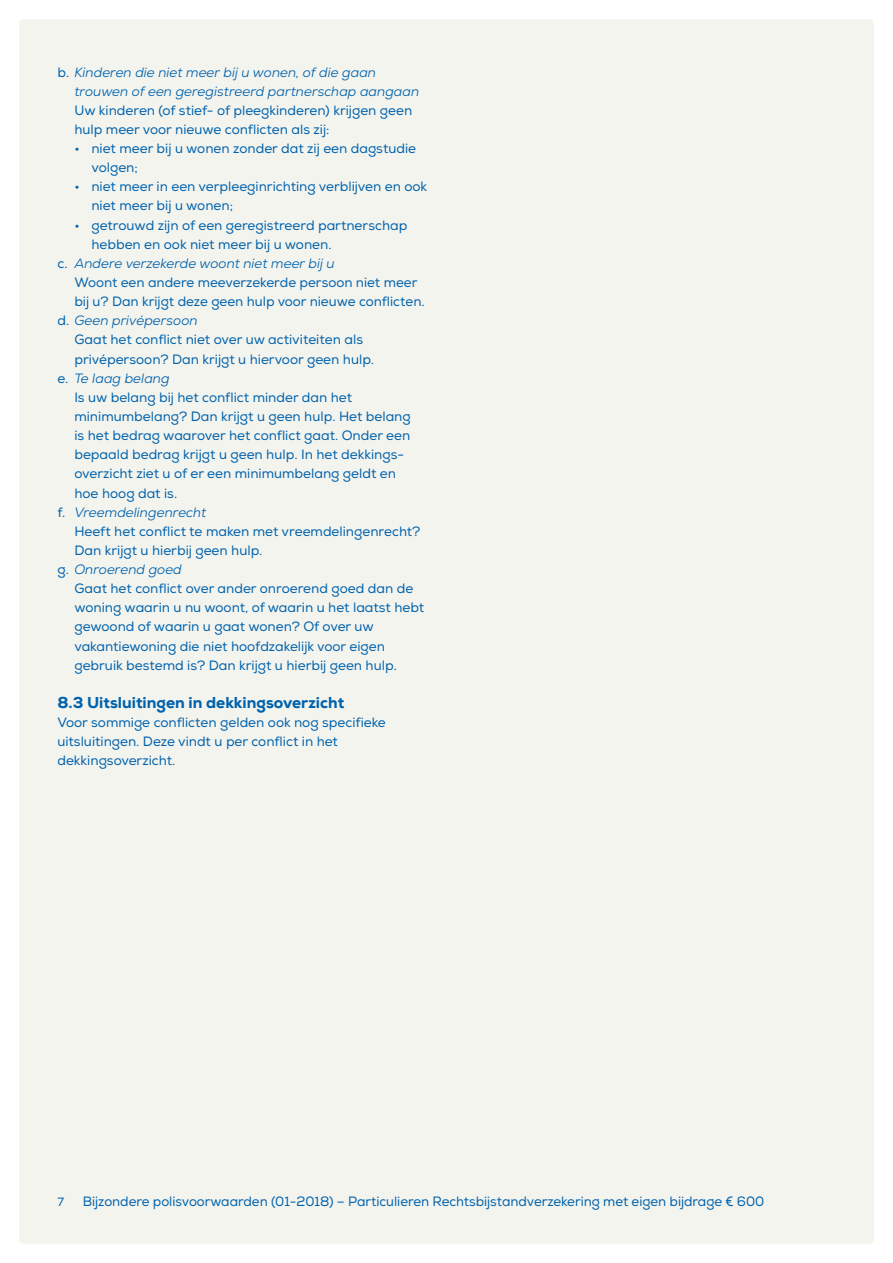
<style>
.page{position:relative;width:893px;height:1263px;background:#fff}
.page>*{position:absolute;margin:0;border:0;box-sizing:border-box;transform-origin:0 0}
.t1{font:800 15.75px "Nexa";color:#0062ac}
.t2{font:13.5px/19.2px "Nexa";color:#0062ac}
.t3{font:italic 13.5px/19.2px "Nexa";color:#0062ac}
.t4{font:12px "Nexa";color:#0062ac}
.s1{font-style:normal}
</style>
<div class="page">
<div style="left:19px;top:19px;width:855px;height:1225px;background:#f4f4ef;border-radius:4px"></div>
<p class="t3" style="left:74px;top:62px;width:346px;text-indent:-17px"><span class="s1">b.</span> Kinderen die niet meer bij u wonen, of die gaan trouwen of een geregistreerd partnerschap aangaan</p>
<p class="t2" style="left:74px;top:101px;width:339px">Uw kinderen (of stief- of pleegkinderen) krijgen geen hulp meer voor nieuwe conflicten als zij:</p>
<p class="t2" style="left:91px;top:139px;width:326px;text-indent:-17px">• niet meer bij u wonen zonder dat zij een dagstudie volgen;</p>
<p class="t2" style="left:91px;top:177px;width:337px;text-indent:-17px">• niet meer in een verpleeginrichting verblijven en ook niet meer bij u wonen;</p>
<p class="t2" style="left:74px;top:216px;width:334px">• getrouwd zijn of een geregistreerd partnerschap</p>
<p class="t2" style="left:91px;top:235px;width:242px">hebben en ook niet meer bij u wonen.</p>
<p class="t3" style="left:57px;top:254px;width:279px"><span class="s1">c.</span> Andere verzekerde woont niet meer bij u</p>
<p class="t2" style="left:74px;top:273px;width:344px">Woont een andere meeverzekerde persoon niet meer</p>
<p class="t2" style="left:74px;top:292px;width:352px">bij u? Dan krijgt deze geen hulp voor nieuwe conflicten.</p>
<p class="t3" style="left:57px;top:311px;width:142px"><span class="s1">d.</span> Geen privépersoon</p>
<p class="t2" style="left:74px;top:330px;width:290px">Gaat het conflict niet over uw activiteiten als</p>
<p class="t2" style="left:74px;top:350px;width:301px">privépersoon? Dan krijgt u hiervoor geen hulp.</p>
<p class="t3" style="left:57px;top:368px;width:114px"><span class="s1">e.</span> Te laag belang</p>
<p class="t2" style="left:74px;top:388px;width:279px">Is uw belang bij het conflict minder dan het</p>
<p class="t2" style="left:74px;top:407px;width:338px">minimumbelang? Dan krijgt u geen hulp. Het belang</p>
<p class="t2" style="left:74px;top:426px;width:337px">is het bedrag waarover het conflict gaat. Onder een</p>
<p class="t2" style="left:74px;top:445px;width:331px">bepaald bedrag krijgt u geen hulp. In het dekkings-</p>
<p class="t2" style="left:74px;top:464px;width:323px">overzicht ziet u of er een minimumbelang geldt en</p>
<p class="t2" style="left:74px;top:483px;width:104px">hoe hoog dat is.</p>
<p class="t3" style="left:57px;top:502px;width:150px"><span class="s1">f.</span> Vreemdelingenrecht</p>
<p class="t2" style="left:74px;top:522px;width:348px">Heeft het conflict te maken met vreemdelingenrecht?</p>
<p class="t2" style="left:74px;top:541px;width:190px">Dan krijgt u hierbij geen hulp.</p>
<p class="t3" style="left:57px;top:560px;width:126px"><span class="s1">g.</span> Onroerend goed</p>
<p class="t2" style="left:74px;top:579px;width:340px">Gaat het conflict over ander onroerend goed dan de</p>
<p class="t2" style="left:74px;top:598px;width:351px">woning waarin u nu woont, of waarin u het laatst hebt</p>
<p class="t2" style="left:74px;top:617px;width:301px">gewoond of waarin u gaat wonen? Of over uw</p>
<p class="t2" style="left:74px;top:636px;width:312px">vakantiewoning die niet hoofdzakelijk voor eigen</p>
<p class="t2" style="left:74px;top:656px;width:324px">gebruik bestemd is? Dan krijgt u hierbij geen hulp.</p>
<p class="t1" style="left:57px;top:692px;width:288px">8.3 Uitsluitingen in dekkingsoverzicht</p>
<p class="t2" style="left:57px;top:713px;width:330px">Voor sommige conflicten gelden ook nog specifieke uitsluitingen. Deze vindt u per conflict in het dekkingsoverzicht.</p>
<p class="t4" style="left:57px;top:1194px;width:8px">7</p>
<p class="t2" style="left:83px;top:1191px;width:683px">Bijzondere polisvoorwaarden (01-2018) – Particulieren Rechtsbijstandverzekering met eigen bijdrage € 600</p>
</div>
